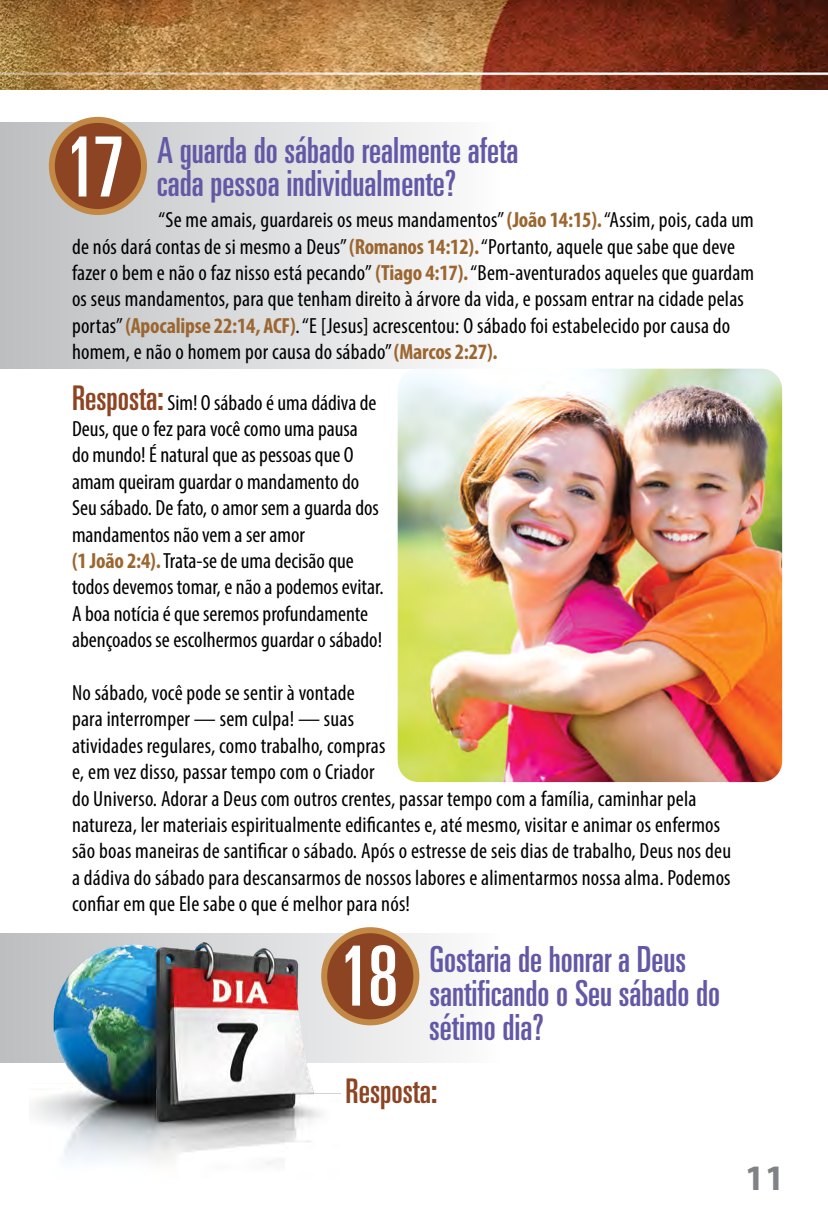
<style>
.page{position:relative;width:828px;height:1224px;background:#fff}
.page>*{position:absolute;margin:0;border:0;box-sizing:border-box;transform-origin:0 0}
.t1{font:ultra-condensed 83px "Univers";color:#fff}
.t2{font:ultra-condensed 36px/34px "Univers";color:#6258a6}
.t3{font:700 36px "Myriad Pro";color:#808285}
.t4{font:ultra-condensed 34px "Univers";color:#8d4422}
.t5{font:condensed 22px/26.4px "Myriad Pro";letter-spacing:.01em;color:#000}
.s1{font-weight:700;color:#9b6630}
.s2{font-family:"Univers";font-stretch:ultra-condensed;font-size:34px;color:#8d4422}
</style>
<div class="page">
<img style="left:0;top:0;width:828px;height:90px">
<div style="left:0;top:123px;width:500px;height:246px;background:linear-gradient(to right,#bbbdbe,#fcfcfc)"></div>
<svg style="left:0;top:933px;width:443px;height:129px"></svg>
<div style="left:324px;top:930px;width:92px;height:92px;background:#8d4422;border-radius:50%"></div>
<div style="left:321px;top:927px;width:98px;height:98px;border:6px solid #c28844;border-radius:50%"></div>
<div style="left:52px;top:120px;width:92px;height:92px;background:#8d4422;border-radius:50%"></div>
<div style="left:49px;top:117px;width:98px;height:98px;border:6px solid #c28844;border-radius:50%"></div>
<img style="left:29px;top:935px;width:312px;height:230px">
<img style="left:398px;top:369px;width:384px;height:413px">
<h1 class="t1" style="left:65px;top:120px;width:60px">17</h1>
<h2 class="t2" style="left:157px;top:133px;width:363px">A guarda do sábado realmente afeta cada pessoa individualmente?</h2>
<p class="t5" style="left:72px;top:206px;width:684px;text-indent:86px">“Se me amais, guardareis os meus mandamentos” <span class="s1">(João 14:15).</span> “Assim, pois, cada um de nós dará contas de si mesmo a Deus” <span class="s1">(Romanos 14:12).</span> “Portanto, aquele que sabe que deve fazer o bem e não o faz nisso está pecando” <span class="s1">(Tiago 4:17).</span> “Bem-aventurados aqueles que guardam os seus mandamentos, para que tenham direito à árvore da vida, e possam entrar na cidade pelas portas” <span class="s1">(Apocalipse 22:14, ACF)</span>. “E [Jesus] acrescentou: O sábado foi estabelecido por causa do homem, e não o homem por causa do sábado” <span class="s1">(Marcos 2:27).</span></p>
<p class="t5" style="left:72px;top:389px;width:313px"><span class="s2">Resposta:</span> Sim! O sábado é uma dádiva de Deus, que o fez para você como uma pausa<br>do mundo! É natural que as pessoas que O amam queiram guardar o mandamento do Seu sábado. De fato, o amor sem a guarda dos mandamentos não vem a ser amor<br><span class="s1">(1 João 2:4).</span> Trata-se de uma decisão que todos devemos tomar, e não a podemos evitar.<br>A boa notícia é que seremos profundamente abençoados se escolhermos guardar o sábado!</p>
<p class="t5" style="left:72px;top:679px;width:661px">No sábado, você pode se sentir à vontade<br>para interromper — sem culpa! — suas<br>atividades regulares, como trabalho, compras<br>e, em vez disso, passar tempo com o Criador<br>do Universo. Adorar a Deus com outros crentes, passar tempo com a família, caminhar pela natureza, ler materiais espiritualmente edificantes e, até mesmo, visitar e animar os enfermos são boas maneiras de santificar o sábado. Após o estresse de seis dias de trabalho, Deus nos deu a dádiva do sábado para descansarmos de nossos labores e alimentarmos nossa alma. Podemos confiar em que Ele sabe o que é melhor para nós!</p>
<h1 class="t1" style="left:339px;top:929px;width:61px">18</h1>
<h2 class="t2" style="left:429px;top:942px;width:293px">Gostaria de honrar a Deus santificando o Seu sábado do sétimo dia?</h2>
<h3 class="t4" style="left:346px;top:1071px;width:93px">Resposta:</h3>
<h2 class="t3" style="left:745px;top:1155px;width:41px">11</h2>
</div>
